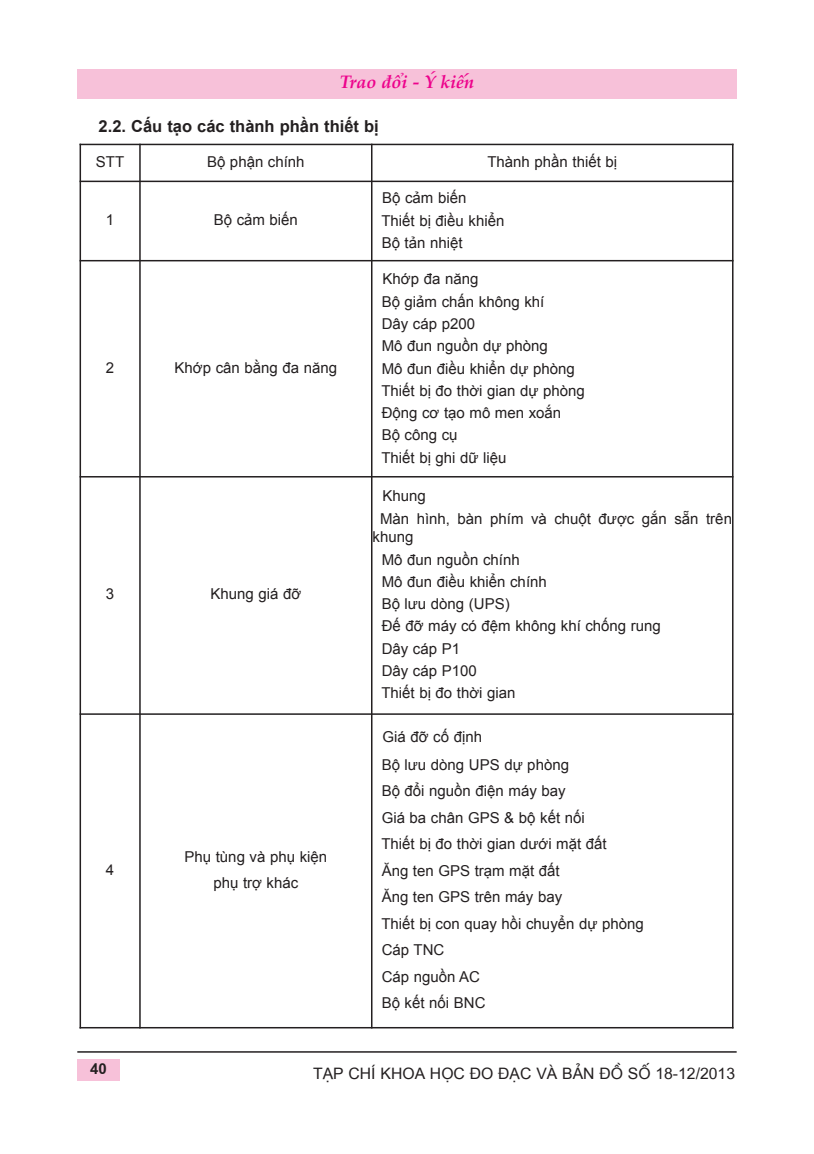
<style>
.page{position:relative;width:814px;height:1154px;background:#fff}
.page>*{position:absolute;margin:0;border:0;box-sizing:border-box;transform-origin:0 0}
.t1{font:italic 700 18px "Palatino Linotype";color:#ed028c}
.t2{font:700 16.5px "Arial";color:#231f20}
.t3{font:15.75px "Vn Arial H";color:#231f20}
.t4{font:15px/26.5px "Arial";color:#231f20}
.t5{font:700 15px "Vn Arial";color:#231f20}
</style>
<div class="page">
<div style="left:77px;top:69px;width:659px;height:30px;background:#f7c1d9"></div>
<div style="left:77px;top:1059px;width:43px;height:22px;background:#f7c1d9"></div>
<hr style="left:77px;top:1051px;width:659px;height:1px;background:#231f20">
<hr style="left:80px;top:144px;width:1px;height:884px;background:#231f20">
<hr style="left:139px;top:144px;width:2px;height:884px;background:#231f20">
<hr style="left:371px;top:144px;width:1px;height:884px;background:#231f20">
<hr style="left:732px;top:144px;width:1px;height:884px;background:#231f20">
<hr style="left:80px;top:144px;width:653px;height:1px;background:#231f20">
<hr style="left:80px;top:181px;width:653px;height:1px;background:#231f20">
<hr style="left:80px;top:260px;width:653px;height:1px;background:#231f20">
<hr style="left:80px;top:476px;width:653px;height:1px;background:#231f20">
<hr style="left:80px;top:713px;width:653px;height:2px;background:#231f20">
<hr style="left:80px;top:1027px;width:653px;height:1px;background:#231f20">
<p class="t1" style="left:340px;top:75px;width:136px">Trao đổi - Ý kiến</p>
<p class="t2" style="left:99px;top:117px;width:282px">2.2. Cấu tạo các thành phần thiết bị</p>
<p class="t4" style="left:96px;top:148px;width:30px">STT</p>
<p class="t4" style="left:207px;top:148px;width:99px">Bộ phận chính</p>
<p class="t4" style="left:487px;top:148px;width:131px">Thành phần thiết bị</p>
<p class="t4" style="left:106px;top:206px;width:10px">1</p>
<p class="t4" style="left:214px;top:206px;width:86px">Bộ cảm biến</p>
<p class="t4" style="left:106px;top:354px;width:10px">2</p>
<p class="t4" style="left:175px;top:354px;width:164px">Khớp cân bằng đa năng</p>
<p class="t4" style="left:106px;top:581px;width:10px">3</p>
<p class="t4" style="left:210px;top:581px;width:92px">Khung giá đỡ</p>
<p class="t4" style="left:106px;top:856px;width:10px">4</p>
<p class="t4" style="left:184px;top:843px;width:144px;text-align:center">Phụ tùng và phụ kiện phụ trợ khác</p>
<p class="t4" style="left:381px;top:186px;width:124px;line-height:22.6px">Bộ cảm biến<br>Thiết bị điều khiển<br>Bộ tản nhiệt</p>
<p class="t4" style="left:381px;top:267px;width:205px;line-height:22.4px">Khớp đa năng<br>Bộ giảm chấn không khí<br>Dây cáp p200<br>Mô đun nguồn dự phòng<br>Mô đun điều khiển dự phòng<br>Thiết bị đo thời gian dự phòng<br>Động cơ tạo mô men xoắn<br>Bộ công cụ<br>Thiết bị ghi dữ liệu</p>
<p class="t4" style="left:380px;top:485px;width:353px;line-height:23px">Khung<br>Màn hình, bàn phím và chuột được gắn sẵn trên</p>
<p class="t4" style="left:381px;top:526px;width:281px;line-height:22.2px;text-indent:-9px">khung<br>Mô đun nguồn chính<br>Mô đun điều khiển chính<br>Bộ lưu dòng (UPS)<br>Đế đỡ máy có đệm không khí chống rung<br>Dây cáp P1<br>Dây cáp P100<br>Thiết bị đo thời gian</p>
<p class="t4" style="left:381px;top:724px;width:264px">Giá đỡ cố định<br>Bộ lưu dòng UPS dự phòng<br>Bộ đổi nguồn điện máy bay<br>Giá ba chân GPS &amp; bộ kết nối<br>Thiết bị đo thời gian dưới mặt đất<br>Ăng ten GPS trạm mặt đất<br>Ăng ten GPS trên máy bay<br>Thiết bị con quay hồi chuyển dự phòng<br>Cáp TNC<br>Cáp nguồn AC<br>Bộ kết nối BNC</p>
<p class="t5" style="left:90px;top:1063px;width:18px">40</p>
<p class="t3" style="left:313px;top:1064px;width:423px">T¹P CHÝ KHOA HÄC ®O ®¹C VΜ B¶N ®Å SÈ 18-12/2013</p>
</div>
